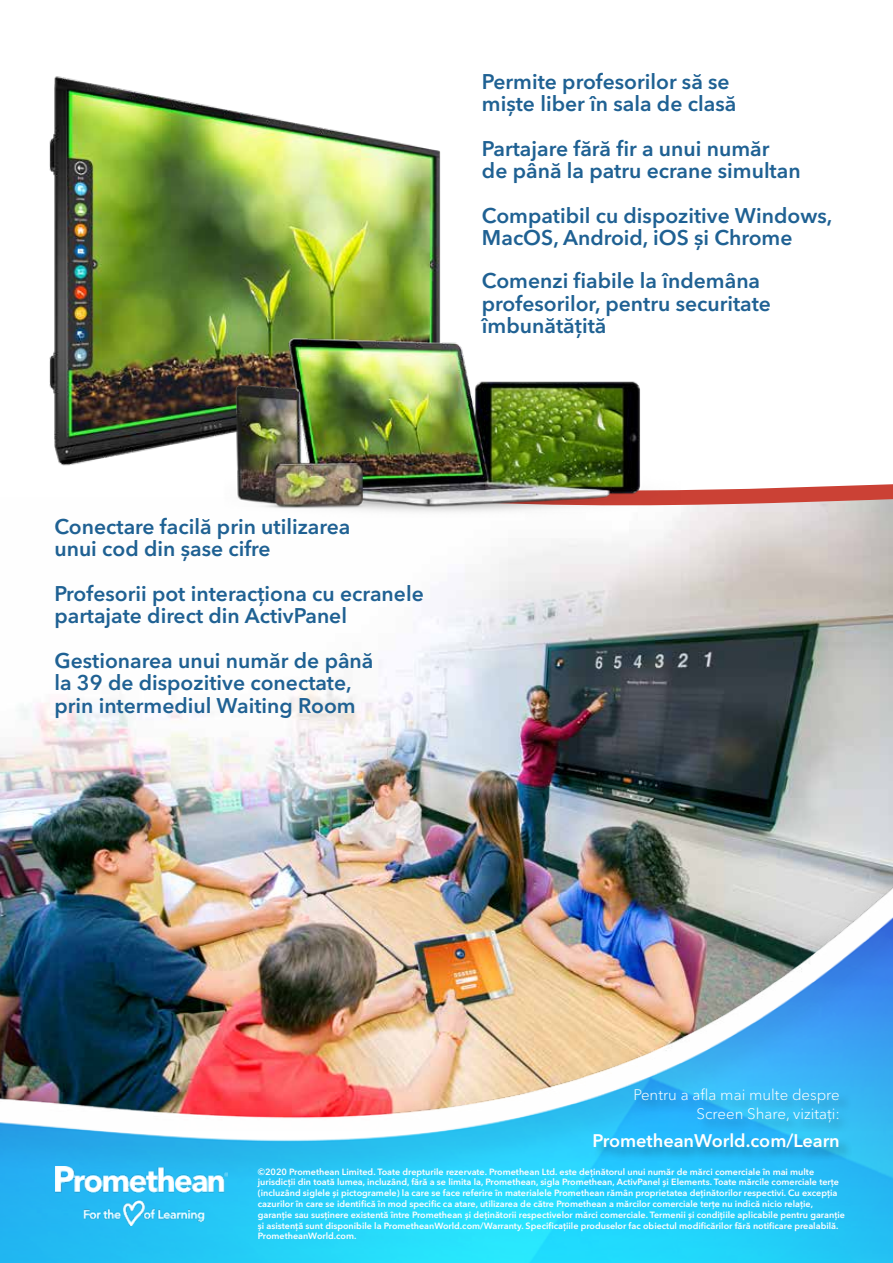
<style>
.page{position:relative;width:893px;height:1263px;background:#fff}
.page>*{position:absolute;margin:0;border:0;box-sizing:border-box;transform-origin:0 0}
.t1{font:600 21.15px/22.4px "Avenir Next LT Pro";color:#1f6193}
.t2{font:600 18.15px "Avenir Next LT Pro";color:#fff}
.t3{font:300 15.15px/19.4px "Avenir Next LT Pro";color:#fff;text-align:right}
.t4{font:600 9px/10.8px "Avenir Next LT Pro";color:#fff}
</style>
<div class="page">
<img style="left:0;top:507px;width:893px;height:356px">
<svg style="left:680px;top:484px;width:213px;height:23px;background:#d67b74"></svg>
<img style="left:0;top:863px;width:893px;height:400px">
<img style="left:55px;top:1166px;width:173px;height:59px">
<img style="left:49px;top:76px;width:392px;height:390px">
<div style="left:593px;top:1087px;width:260px;height:75px;background:#000;opacity:.3"></div>
<img style="left:207px;top:305px;width:473px;height:250px">
<h1 class="t1" style="left:482px;top:70px;width:256px">Permite profesorilor să se miște liber în sala de clasă</h1>
<h1 class="t1" style="left:482px;top:137px;width:320px">Partajare fără fir a unui număr<br>de până la patru ecrane simultan</h1>
<h1 class="t1" style="left:482px;top:204px;width:352px">Compatibil cu dispozitive Windows,<br>MacOS, Android, iOS și Chrome</h1>
<h1 class="t1" style="left:482px;top:270px;width:291px">Comenzi fiabile la îndemâna profesorilor, pentru securitate îmbunătățită</h1>
<h1 class="t1" style="left:54px;top:515px;width:298px">Conectare facilă prin utilizarea unui cod din șase cifre</h1>
<h1 class="t1" style="left:54px;top:582px;width:371px">Profesorii pot interacționa cu ecranele partajate direct din ActivPanel</h1>
<h1 class="t1" style="left:54px;top:649px;width:321px">Gestionarea unui număr de până la 39 de dispozitive conectate, prin intermediul Waiting Room</h1>
<h3 class="t3" style="left:633px;top:1085px;width:208px">Pentru a afla mai multe despre<br>Screen Share, vizitați:</h3>
<h2 class="t2" style="left:593px;top:1130px;width:249px">PrometheanWorld.com/Learn</h2>
<p class="t4" style="left:258px;top:1166px;width:589px">©2020 Promethean Limited. Toate drepturile rezervate. Promethean Ltd. este deținătorul unui număr de mărci comerciale în mai multe jurisdicții din toată lumea, incluzând, fără a se limita la, Promethean, sigla Promethean, ActivPanel și Elements. Toate mărcile comerciale terțe (incluzând siglele și pictogramele) la care se face referire în materialele Promethean rămân proprietatea deținătorilor respectivi. Cu excepția cazurilor în care se identifică în mod specific ca atare, utilizarea de către Promethean a mărcilor comerciale terțe nu indică nicio relație, garanție sau susținere existentă între Promethean și deținătorii respectivelor mărci comerciale. Termenii și condițiile aplicabile pentru garanție și asistență sunt disponibile la PrometheanWorld.com/Warranty. Specificațiile produselor fac obiectul modificărilor fără notificare prealabilă.<br>PrometheanWorld.com.</p>
</div>
